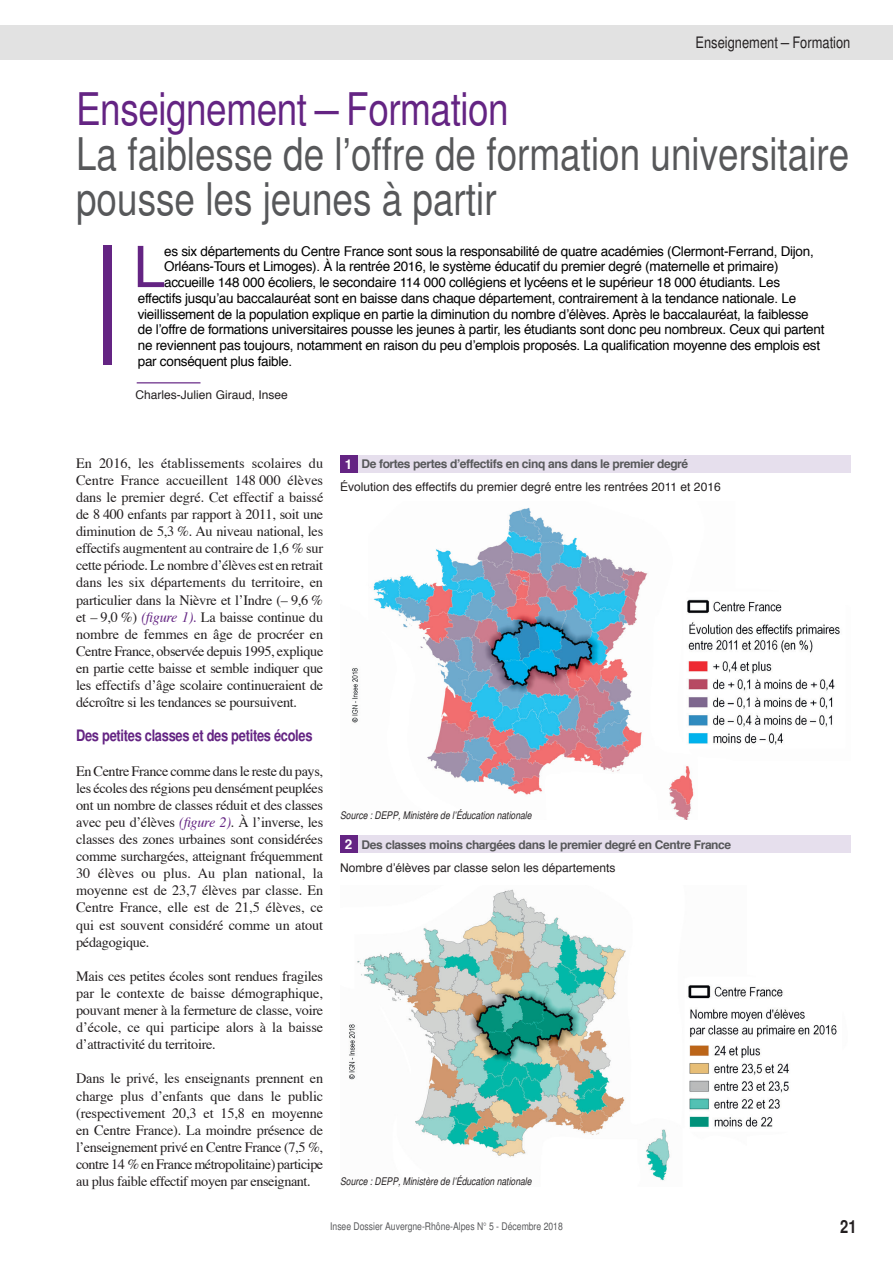
<style>
.page{position:relative;width:893px;height:1263px;background:#fff}
.page>*{position:absolute;margin:0;border:0;box-sizing:border-box;transform-origin:0 0}
.t1{font:57.45px "Helvetica";color:#642483}
.t2{font:condensed 45px/45px "Helvetica";color:#57585a}
.t3{font:condensed 45px "Helvetica";letter-spacing:-.01em;color:#642483}
.t4{font:700 condensed 18px "Helvetica";color:#231f20}
.t5{font:700 condensed 15.75px "Helvetica";letter-spacing:-.02em;color:#642483}
.t6{font:condensed 15.75px "Helvetica";color:#231f20}
.t7{font:14.25px/17.1px "Times";letter-spacing:-.02em;color:#231f20;text-align:justify}
.t8{font:13.5px "Helvetica";letter-spacing:-.02em;color:#000}
.t9{font:12px "Helvetica";color:#231f20}
.t10{font:700 12px "Helvetica";letter-spacing:-.03em;color:#57585a}
.t11{font:italic condensed 10.5px "Helvetica";color:#231f20}
.t12{font:condensed 10.5px "Helvetica";color:#57585a}
.s1{font-style:italic;color:#642483}
.s2{font-size:13.5px;color:#fff}
</style>
<div class="page">
<img style="left:349px;top:889px;width:488px;height:292px">
<img style="left:352px;top:508px;width:488px;height:312px">
<div style="left:0;top:26px;width:893px;height:34px;background:#e2e2e2"></div>
<div style="left:340px;top:455px;width:510px;height:17px;background:#e6dfed"></div>
<div style="left:340px;top:455px;width:17px;height:17px;background:#642483"></div>
<div style="left:340px;top:836px;width:510px;height:17px;background:#e6dfed"></div>
<div style="left:340px;top:836px;width:17px;height:17px;background:#642483"></div>
<div style="left:103px;top:245px;width:9px;height:119px;background:#642483"></div>
<hr style="left:137px;top:382px;width:63px;height:1px;background:#642483">
<p class="t6" style="left:695px;top:33px;width:157px">Enseignement – Formation</p>
<h2 class="t3" style="left:76px;top:82px;width:434px">Enseignement – Formation</h2>
<h2 class="t2" style="left:76px;top:131px;width:775px">La faiblesse de l’offre de formation universitaire pousse les jeunes à partir</h2>
<h1 class="t1" style="left:133px;top:223px;width:33px">L</h1>
<p class="t8" style="left:164px;top:240px;width:651px">es six départements du Centre France sont sous la responsabilité de quatre académies (Clermont-Ferrand, Dijon,</p>
<p class="t8" style="left:164px;top:256px;width:616px">Orléans-Tours et Limoges). À la rentrée 2016, le système éducatif du premier degré (maternelle et primaire)</p>
<p class="t8" style="left:164px;top:272px;width:617px">accueille 148 000 écoliers, le secondaire 114 000 collégiens et lycéens et le supérieur 18 000 étudiants. Les</p>
<p class="t8" style="left:138px;top:288px;width:660px">effectifs jusqu’au baccalauréat sont en baisse dans chaque département, contrairement à la tendance nationale. Le</p>
<p class="t8" style="left:138px;top:303px;width:672px">vieillissement de la population explique en partie la diminution du nombre d’élèves. Après le baccalauréat, la faiblesse</p>
<p class="t8" style="left:138px;top:319px;width:688px">de l’offre de formations universitaires pousse les jeunes à partir, les étudiants sont donc peu nombreux. Ceux qui partent</p>
<p class="t8" style="left:138px;top:335px;width:684px">ne reviennent pas toujours, notamment en raison du peu d’emplois proposés. La qualification moyenne des emplois est</p>
<p class="t8" style="left:138px;top:351px;width:156px">par conséquent plus faible.</p>
<p class="t9" style="left:136px;top:386px;width:154px">Charles-Julien Giraud, Insee</p>
<p class="t7" style="left:76px;top:453px;width:249px">En 2016, les établissements scolaires du Centre France accueillent 148 000 élèves dans le premier degré. Cet effectif a baissé de 8 400 enfants par rapport à 2011, soit une diminution de 5,3 %. Au niveau national, les effectifs augmentent au contraire de 1,6 % sur cette période. Le nombre d’élèves est en retrait dans les six départements du territoire, en particulier dans la Nièvre et l’Indre (– 9,6 % et – 9,0 %) <span class="s1">(figure 1).</span> La baisse continue du nombre de femmes en âge de procréer en Centre France, observée depuis 1995, explique en partie cette baisse et semble indiquer que les effectifs d’âge scolaire continueraient de décroître si les tendances se poursuivent.</p>
<p class="t5" style="left:76px;top:726px;width:238px">Des petites classes et des petites écoles</p>
<p class="t7" style="left:76px;top:761px;width:249px">En Centre France comme dans le reste du pays, les écoles des régions peu densément peuplées ont un nombre de classes réduit et des classes avec peu d’élèves <span class="s1">(figure 2)</span>. À l’inverse, les classes des zones urbaines sont considérées comme surchargées, atteignant fréquemment 30 élèves ou plus. Au plan national, la moyenne est de 23,7 élèves par classe. En Centre France, elle est de 21,5 élèves, ce qui est souvent considéré comme un atout pédagogique.</p>
<p class="t7" style="left:76px;top:966px;width:249px">Mais ces petites écoles sont rendues fragiles par le contexte de baisse démographique, pouvant mener à la fermeture de classe, voire d’école, ce qui participe alors à la baisse d’attractivité du territoire.</p>
<p class="t7" style="left:76px;top:1069px;width:249px">Dans le privé, les enseignants prennent en charge plus d’enfants que dans le public (respectivement 20,3 et 15,8 en moyenne en Centre France). La moindre présence de l’enseignement privé en Centre France (7,5 %, contre 14 % en France métropolitaine) participe au plus faible effectif moyen par enseignant.</p>
<p class="t10" style="left:345px;top:454px;width:345px"><span class="s2">1</span> De fortes pertes d’effectifs en cinq ans dans le premier degré</p>
<p class="t9" style="left:340px;top:478px;width:382px">Évolution des effectifs du premier degré entre les rentrées 2011 et 2016</p>
<p class="t11" style="left:340px;top:809px;width:193px">Source : DEPP, Ministère de l’Éducation nationale</p>
<p class="t10" style="left:345px;top:835px;width:388px"><span class="s2">2</span> Des classes moins chargées dans le premier degré en Centre France</p>
<p class="t9" style="left:340px;top:858px;width:277px">Nombre d’élèves par classe selon les départements</p>
<p class="t11" style="left:340px;top:1175px;width:193px">Source : DEPP, Ministère de l’Éducation nationale</p>
<p class="t12" style="left:330px;top:1220px;width:234px">Insee Dossier Auvergne-Rhône-Alpes N° 5 - Décembre 2018</p>
<p class="t4" style="left:840px;top:1216px;width:18px">21</p>
</div>
